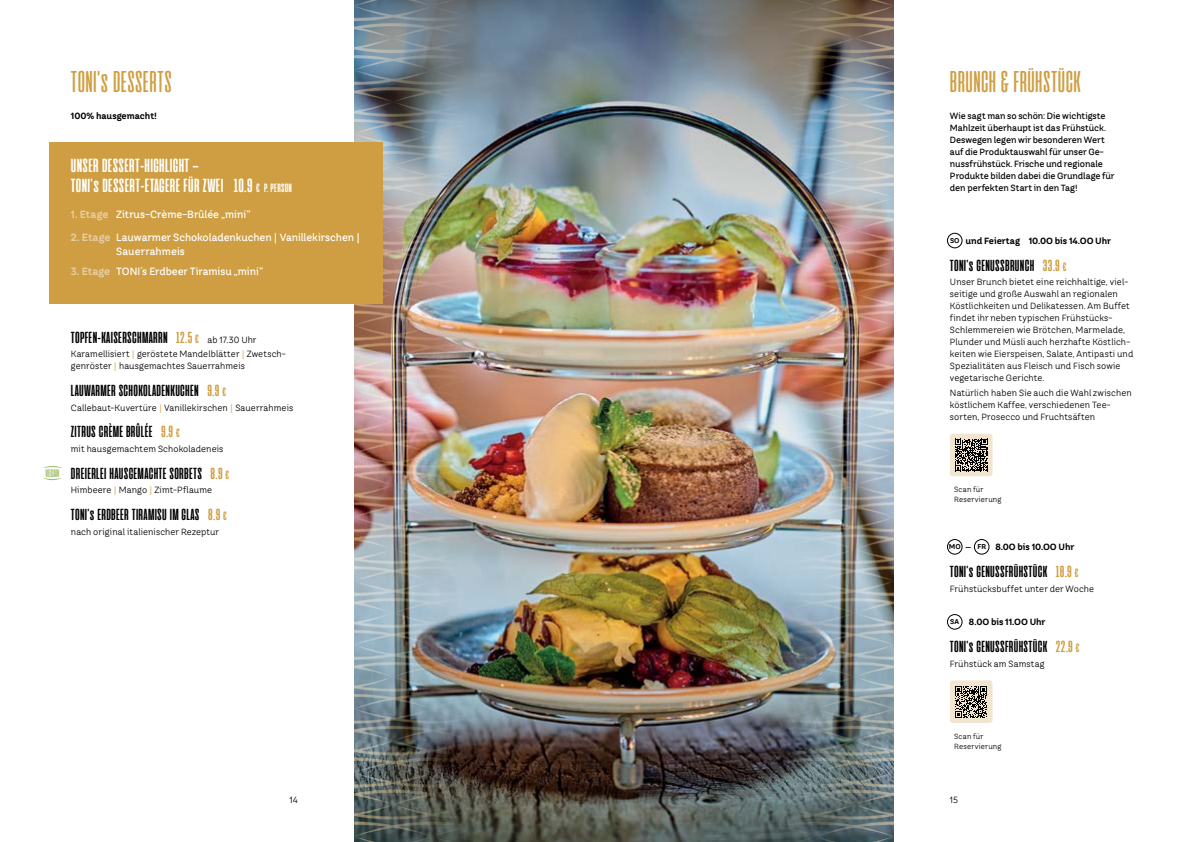
<style>
.page{position:relative;width:1191px;height:842px;background:#fff}
.page>*{position:absolute;margin:0;border:0;box-sizing:border-box;transform-origin:0 0}
.t1{font:30px "Cinematografica";letter-spacing:.015em;color:#cf9e42}
.t2{font:700 19px/20px "Cinematografica";letter-spacing:.02em;color:#fff}
.t3{font:700 16px "Cinematografica";letter-spacing:.02em;color:#000}
.t4{font:700 11px "Cinematografica";letter-spacing:-.01em;color:#a3c072}
.t5{font:500 10.5px/14px "TT Hazelnuts";letter-spacing:-.005em;color:#fff}
.t6{font:9px/12px "TT Hazelnuts";letter-spacing:.01em;color:#000}
.t7{font:500 9px/12px "TT Hazelnuts";letter-spacing:-.01em;color:#000}
.t8{font:700 9px "TT Hazelnuts";letter-spacing:-.005em;color:#000}
.t9{font:7.5px/10px "TT Hazelnuts";letter-spacing:.02em;color:#000}
.t10{font:700 7px "TT Hazelnuts";color:#000}
.s1{font-size:12px}
.s2{font-weight:700;color:#e6cda2}
.s3{color:#cf9e42}
.s4{font-size:12px;color:#cf9e42}
.s5{font-family:"TT Hazelnuts";font-weight:400;font-size:9px}
</style>
<div class="page">
<img style="left:468px;top:0;width:312px;height:842px">
<img style="left:354px;top:0;width:114px;height:842px">
<img style="left:780px;top:0;width:113px;height:842px">
<div style="left:950px;top:434px;width:42px;height:42px;background:#f1e5d0;border-radius:3px"></div>
<svg style="left:955px;top:439px;width:32px;height:32px"></svg>
<div style="left:950px;top:680px;width:42px;height:43px;background:#f1e5d0;border-radius:3px"></div>
<svg style="left:955px;top:686px;width:32px;height:32px"></svg>
<div style="left:50px;top:142px;width:333px;height:161px;background:#cf9e42"></div>
<svg style="left:43px;top:478px;width:19px;height:2px"></svg>
<svg style="left:43px;top:466px;width:19px;height:2px"></svg>
<div style="left:947px;top:233px;width:15px;height:15px;border:1px solid #000;border-radius:50%"></div>
<div style="left:947px;top:539px;width:15px;height:16px;border:1px solid #000;border-radius:50%"></div>
<div style="left:974px;top:539px;width:15px;height:16px;border:1px solid #000;border-radius:50%"></div>
<div style="left:947px;top:614px;width:15px;height:16px;border:1px solid #000;border-radius:50%"></div>
<p class="t4" style="left:45px;top:467px;width:15px">VEGAN</p>
<h1 class="t1" style="left:71px;top:66px;width:102px">TONI’s DESSERTS</h1>
<h1 class="t1" style="left:950px;top:66px;width:132px">BRUNCH &amp; FRÜHSTÜCK</h1>
<p class="t8" style="left:71px;top:110px;width:88px">100% hausgemacht!</p>
<p class="t7" style="left:950px;top:110px;width:166px">Wie sagt man so schön: Die wichtigste Mahlzeit überhaupt ist das Frühstück.<br>Deswegen legen wir besonderen Wert auf die Produktauswahl für unser Ge&shy;nussfrühstück. Frische und regionale Produkte bilden dabei die Grundlage für den perfekten Start in den Tag!</p>
<h2 class="t2" style="left:71px;top:155px;width:222px">UNSER DESSERT-HIGHLIGHT —<br>TONI’s DESSERT-ETAGERE FÜR ZWEI 1O.9 <span class="s1">€ P. PERSON</span></h2>
<p class="t5" style="left:71px;top:207px;width:181px"><span class="s2">1. Etage</span> Zitrus-Crème-Brûlée „mini“</p>
<p class="t5" style="left:116px;top:230px;width:245px;text-indent:-45px"><span class="s2">2. Etage</span> Lauwarmer Schokoladenkuchen | Vanillekirschen |<br>Sauerrahmeis</p>
<p class="t5" style="left:71px;top:264px;width:194px"><span class="s2">3. Etage</span> TONI´s Erdbeer Tiramisu „mini“</p>
<p class="t8" style="left:965px;top:235px;width:147px">und Feiertag 10.0O bis 14.OO Uhr</p>
<h3 class="t3" style="left:950px;top:256px;width:118px">TONI’s GENUSSBRUNCH <span class="s3">33.9</span> <span class="s4">€</span></h3>
<p class="t6" style="left:950px;top:276px;width:185px">Unser Brunch bietet eine reichhaltige, viel&shy;seitige und große Auswahl an regionalen Köstlichkeiten und Delikatessen. Am Buffet findet ihr neben typischen Frühstücks-Schlemmereien wie Brötchen, Marmelade, Plunder und Müsli auch herzhafte Köstlich&shy;keiten wie Eierspeisen, Salate, Antipasti und Spezialitäten aus Fleisch und Fisch sowie vegetarische Gerichte.</p>
<p class="t6" style="left:950px;top:387px;width:183px">Natürlich haben Sie auch die Wahl zwischen köstlichem Kaffee, verschiedenen Tee&shy;sorten, Prosecco und Fruchtsäften</p>
<p class="t10" style="left:950px;top:236px;width:11px">SO</p>
<h3 class="t3" style="left:71px;top:328px;width:187px">TOPFEN-KAISERSCHMARRN <span class="s3">12.5</span> <span class="s4">€</span> <span class="s5">ab 17.30 Uhr</span></h3>
<p class="t6" style="left:71px;top:348px;width:216px">Karamellisiert <span class="s3">|</span> geröstete Mandelblätter <span class="s3">|</span> Zwetsch&shy;genröster <span class="s3">|</span> hausgemachtes Sauerrahmeis</p>
<h3 class="t3" style="left:71px;top:382px;width:157px">LAUWARMER SCHOKOLADENKUCHEN <span class="s3">9.9</span> <span class="s4">€</span></h3>
<p class="t6" style="left:71px;top:401px;width:224px">Callebaut-Kuvertüre <span class="s3">|</span> Vanillekirschen <span class="s3">|</span> Sauerrahmeis</p>
<h3 class="t3" style="left:71px;top:423px;width:110px">ZITRUS CRÈME BRÛLÉE <span class="s3">9.9</span> <span class="s4">€</span></h3>
<p class="t6" style="left:71px;top:443px;width:154px">mit hausgemachtem Schokoladeneis</p>
<h3 class="t3" style="left:71px;top:464px;width:160px">DREIERLEI HAUSGEMACHTE SORBETS <span class="s3">8.9</span> <span class="s4">€</span></h3>
<p class="t6" style="left:71px;top:484px;width:143px">Himbeere <span class="s3">|</span> Mango <span class="s3">|</span> Zimt-Pflaume</p>
<h3 class="t3" style="left:71px;top:506px;width:158px">TONI’s ERDBEER TIRAMISU IM GLAS <span class="s3">8.9</span> <span class="s4">€</span></h3>
<p class="t6" style="left:71px;top:525px;width:150px">nach original italienischer Rezeptur</p>
<p class="t9" style="left:954px;top:484px;width:49px">Scan für<br>Reservierung</p>
<p class="t10" style="left:965px;top:543px;width:7px">—</p>
<p class="t8" style="left:995px;top:541px;width:80px">8.0O bis 10.OO Uhr</p>
<h3 class="t3" style="left:950px;top:563px;width:130px">TONI’s GENUSSFRÜHSTÜCK <span class="s3">18.9</span> <span class="s4">€</span></h3>
<p class="t6" style="left:950px;top:582px;width:146px">Frühstücksbuffet unter der Woche</p>
<p class="t8" style="left:969px;top:616px;width:78px">8.0O bis 11.OO Uhr</p>
<h3 class="t3" style="left:950px;top:638px;width:131px">TONI’s GENUSSFRÜHSTÜCK <span class="s3">22.9</span> <span class="s4">€</span></h3>
<p class="t6" style="left:950px;top:657px;width:96px">Frühstück am Samstag</p>
<p class="t10" style="left:948px;top:542px;width:13px">MO</p>
<p class="t10" style="left:977px;top:542px;width:10px">FR</p>
<p class="t10" style="left:950px;top:617px;width:10px">SA</p>
<p class="t9" style="left:954px;top:731px;width:49px">Scan für<br>Reservierung</p>
<p class="t6" style="left:289px;top:793px;width:10px">14</p>
<p class="t6" style="left:950px;top:793px;width:10px">15</p>
</div>
